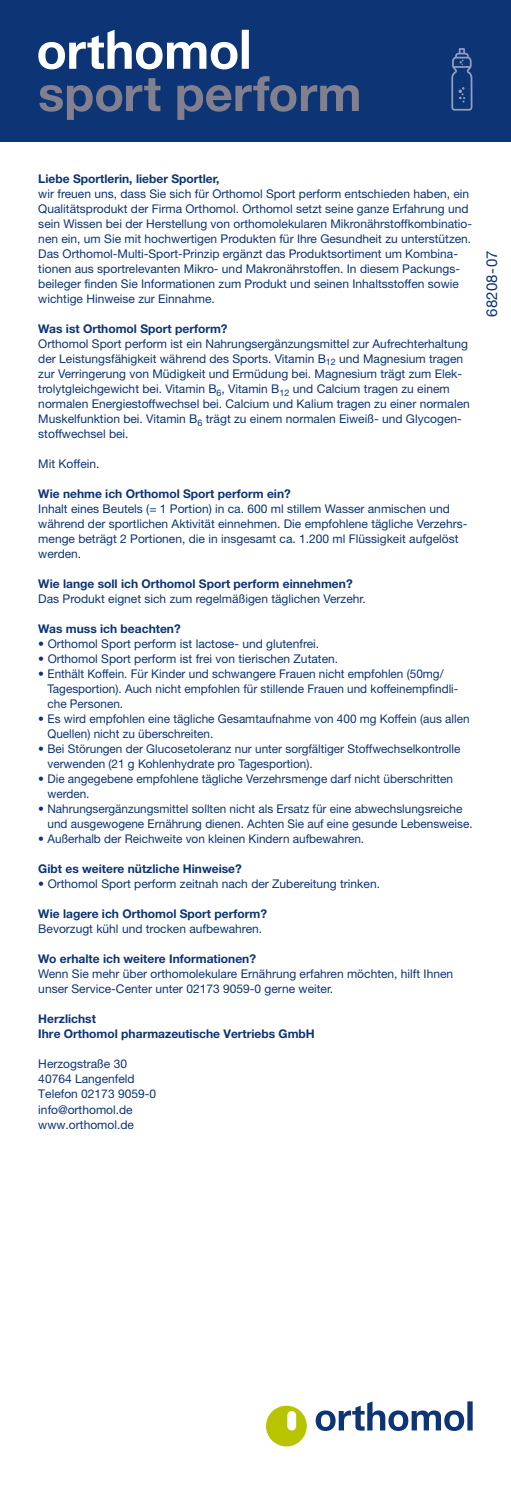
<style>
.page{position:relative;width:511px;height:1489px;background:#fff}
.page>*{position:absolute;margin:0;border:0;box-sizing:border-box;transform-origin:0 0}
.t1{font:15px "Helvetica Neue LT Pro";letter-spacing:.015em;color:#0d3474}
.t2{font:12px/15px "Helvetica Neue LT Pro";color:#0d3474}
.t3{font:700 12px/15px "Helvetica Neue LT Pro";color:#0d3474}
</style>
<div class="page">
<div style="left:0;top:0;width:510px;height:142px;background:#0d3474"></div>
<svg style="left:266px;top:1405px;width:40px;height:41px"></svg>
<svg style="left:315px;top:1401px;width:149px;height:29px"></svg>
<div style="left:467px;top:1401px;width:5px;height:29px;background:#0d3474"></div>
<svg style="left:38px;top:30px;width:199px;height:39px"></svg>
<div style="left:241px;top:30px;width:7px;height:39px;background:#fff"></div>
<svg style="left:39px;top:78px;width:121px;height:42px"></svg>
<svg style="left:177px;top:76px;width:181px;height:44px"></svg>
<svg style="left:451px;top:48px;width:21px;height:63px"></svg>
<p class="t3" style="left:38px;top:171px;width:183px">Liebe Sportlerin, lieber Sportler,</p>
<p class="t2" style="left:38px;top:186px;width:435px">wir freuen uns, dass Sie sich für Orthomol Sport perform entschieden haben, ein Qualitätsprodukt der Firma Orthomol. Orthomol setzt seine ganze Erfahrung und sein Wissen bei der Herstellung von orthomolekularen Mikronährstoffkombinatio&shy;nen ein, um Sie mit hochwertigen Produkten für Ihre Gesundheit zu unterstützen.<br>Das Orthomol-Multi-Sport-Prinzip ergänzt das Produktsortiment um Kombina&shy;tionen aus sportrelevanten Mikro- und Makronährstoffen. In diesem Packungs&shy;beileger finden Sie Informationen zum Produkt und seinen Inhaltsstoffen sowie wichtige Hinweise zur Einnahme.</p>
<p class="t3" style="left:38px;top:321px;width:191px">Was ist Orthomol Sport perform?</p>
<p class="t2" style="left:38px;top:336px;width:432px">Orthomol Sport perform ist ein Nahrungsergänzungsmittel zur Aufrechterhaltung der Leistungsfähigkeit während des Sports. Vitamin B<sub>12</sub> und Magnesium tragen zur Verringerung von Müdigkeit und Ermüdung bei. Magnesium trägt zum Elek&shy;trolytgleichgewicht bei. Vitamin B<sub>6</sub>, Vitamin B<sub>12</sub> und Calcium tragen zu einem normalen Energiestoffwechsel bei. Calcium und Kalium tragen zu einer normalen Muskelfunktion bei. Vitamin B<sub>6</sub> trägt zu einem normalen Eiweiß- und Glycogen&shy;stoffwechsel bei.</p>
<p class="t2" style="left:38px;top:456px;width:63px">Mit Koffein.</p>
<p class="t3" style="left:38px;top:486px;width:254px">Wie nehme ich Orthomol Sport perform ein?</p>
<p class="t2" style="left:38px;top:501px;width:430px">Inhalt eines Beutels (= 1 Portion) in ca. 600 ml stillem Wasser anmischen und während der sportlichen Aktivität einnehmen. Die empfohlene tägliche Verzehrs&shy;menge beträgt 2 Portionen, die in insgesamt ca. 1.200 ml Flüssigkeit aufgelöst werden.</p>
<p class="t3" style="left:38px;top:576px;width:315px">Wie lange soll ich Orthomol Sport perform einnehmen?</p>
<p class="t2" style="left:38px;top:591px;width:328px">Das Produkt eignet sich zum regelmäßigen täglichen Verzehr.</p>
<p class="t3" style="left:38px;top:621px;width:144px">Was muss ich beachten?</p>
<p class="t2" style="left:38px;top:636px;width:282px">• Orthomol Sport perform ist lactose- und glutenfrei.</p>
<p class="t2" style="left:38px;top:651px;width:301px">• Orthomol Sport perform ist frei von tierischen Zutaten.</p>
<p class="t2" style="left:47px;top:666px;width:412px;text-indent:-9px">• Enthält Koffein. Für Kinder und schwangere Frauen nicht empfohlen (50mg/<br>Tagesportion). Auch nicht empfohlen für stillende Frauen und koffeinempfindli&shy;che Personen.</p>
<p class="t2" style="left:47px;top:711px;width:423px;text-indent:-9px">• Es wird empfohlen eine tägliche Gesamtaufnahme von 400 mg Koffein (aus allen<br>Quellen) nicht zu überschreiten.</p>
<p class="t2" style="left:47px;top:741px;width:414px;text-indent:-9px">• Bei Störungen der Glucosetoleranz nur unter sorgfältiger Stoffwechselkontrolle verwenden (21 g Kohlenhydrate pro Tagesportion).</p>
<p class="t2" style="left:47px;top:771px;width:406px;text-indent:-9px">• Die angegebene empfohlene tägliche Verzehrsmenge darf nicht überschritten werden.</p>
<p class="t2" style="left:47px;top:801px;width:426px;text-indent:-9px">• Nahrungsergänzungsmittel sollten nicht als Ersatz für eine abwechslungsreiche und ausgewogene Ernährung dienen. Achten Sie auf eine gesunde Lebensweise.</p>
<p class="t2" style="left:38px;top:831px;width:327px">• Außerhalb der Reichweite von kleinen Kindern aufbewahren.</p>
<p class="t3" style="left:38px;top:861px;width:205px">Gibt es weitere nützliche Hinweise?</p>
<p class="t2" style="left:38px;top:876px;width:343px">• Orthomol Sport perform zeitnah nach der Zubereitung trinken.</p>
<p class="t3" style="left:38px;top:906px;width:230px">Wie lagere ich Orthomol Sport perform?</p>
<p class="t2" style="left:38px;top:921px;width:225px">Bevorzugt kühl und trocken aufbewahren.</p>
<p class="t3" style="left:38px;top:951px;width:219px">Wo erhalte ich weitere Informationen?</p>
<p class="t2" style="left:38px;top:966px;width:416px">Wenn Sie mehr über orthomolekulare Ernährung erfahren möchten, hilft Ihnen unser Service-Center unter 02173 9059-0 gerne weiter.</p>
<p class="t3" style="left:38px;top:1011px;width:278px">Herzlichst<br>Ihre Orthomol pharmazeutische Vertriebs GmbH</p>
<p class="t2" style="left:38px;top:1056px;width:119px">Herzogstraße 30<br>40764 Langenfeld<br>Telefon 02173 9059-0 info@orthomol.de www.orthomol.de</p>
<p class="t1" style="left:482px;top:317px;width:68px;rotate:-90deg">68208-07</p>
</div>
